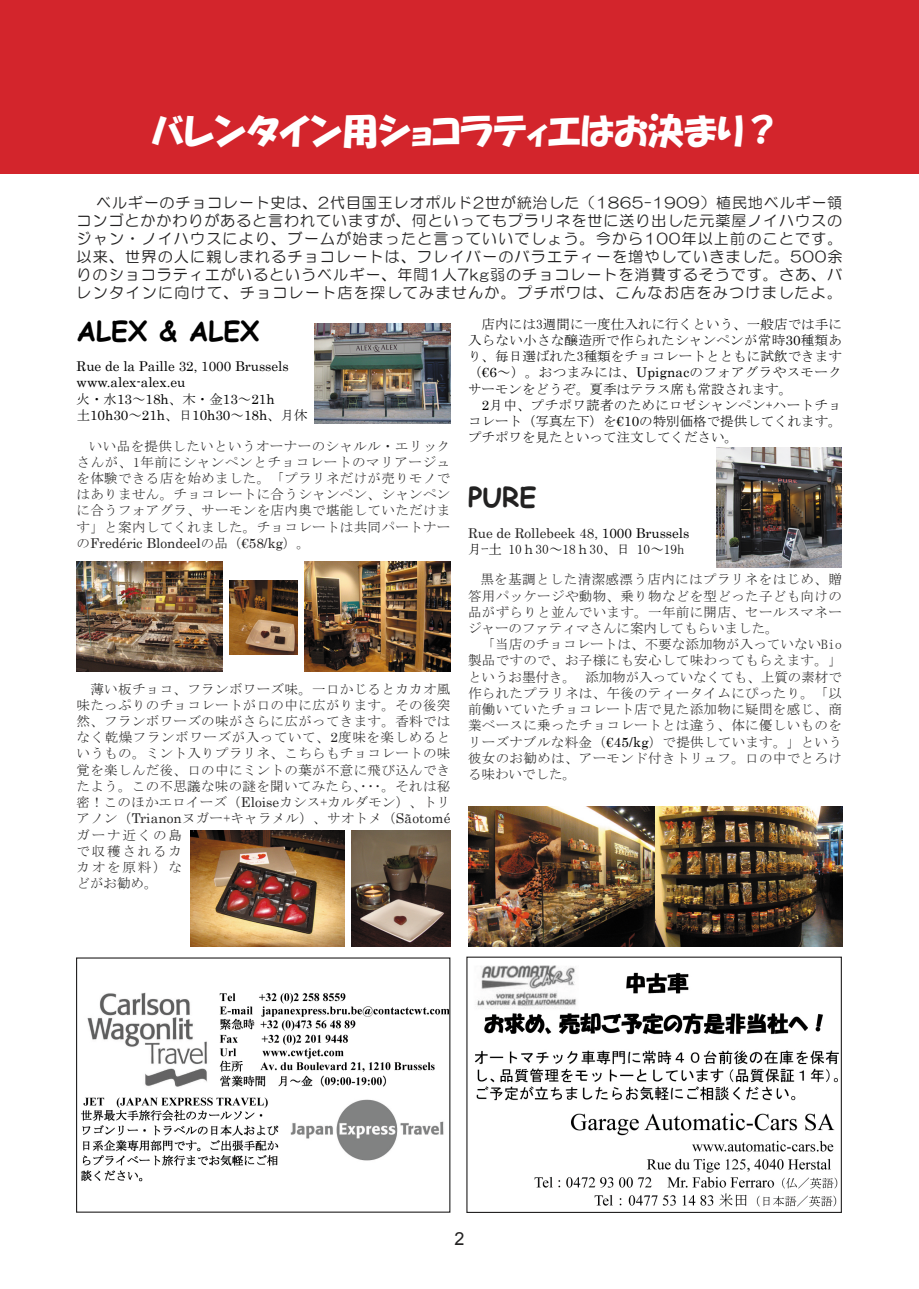
<style>
.page{position:relative;width:919px;height:1289px;background:#fff}
.page>*{position:absolute;margin:0;border:0;box-sizing:border-box;transform-origin:0 0}
.t1{font:36px "HGP Soei Kakupoptai";color:#fff}
.t2{font:700 27px "Comic Sans MS";color:#010101}
.t3{font:700 27px "Comic Sans MS";color:#222121}
.t4{font:18px "Arial";color:#222121}
.t5{font:15px/18px "HG Maru Gothic MPRO";letter-spacing:.085em;color:#222121;text-align:justify}
.t6{font:13.5px/16.2px "MS Mincho";letter-spacing:.025em;color:#222121;text-align:justify}
.t7{font:13.5px/16.2px "MS Mincho";color:#010101;text-align:justify}
.t8{font:13.5px "Century";color:#010101}
.t9{font:13.5px "Century";color:#222121}
.s1{font-family:"MS Mincho"}
.s2{font-family:"Century"}
.s3{color:#010101}
.s4{font-family:"Century";color:#010101}
</style>
<div class="page">
<div style="left:0;top:0;width:918px;height:173px;background:#d3252c"></div>
<img style="left:81px;top:992px;width:367px;height:190px">
<img style="left:474px;top:965px;width:365px;height:242px">
<img style="left:315px;top:323px;width:135px;height:100px">
<img style="left:77px;top:561px;width:146px;height:110px">
<img style="left:304px;top:561px;width:146px;height:110px">
<img style="left:230px;top:580px;width:67px;height:74px">
<img style="left:191px;top:830px;width:154px;height:116px">
<img style="left:352px;top:830px;width:99px;height:116px">
<img style="left:468px;top:806px;width:374px;height:140px">
<img style="left:717px;top:447px;width:124px;height:121px">
<p class="t1" style="left:151px;top:113px;width:630px">バレンタイン用ショコラティエはお決まり？</p>
<p class="t5" style="left:77px;top:194px;width:767px;text-indent:20px">ベルギーのチョコレート史は、2代目国王レオポルド2世が統治した（1865-1909）植民地ベルギー領コンゴとかかわりがあると言われていますが、何といってもプラリネを世に送り出した元薬屋ノイハウスのジャン・ノイハウスにより、ブームが始まったと言っていいでしょう。今から100年以上前のことです。以来、世界の人に親しまれるチョコレートは、フレイバーのバラエティーを増やしていきました。500余りのショコラティエがいるというベルギー、年間1人7kg弱のチョコレートを消費するそうです。さあ、バレンタインに向けて、チョコレート店を探してみませんか。プチポワは、こんなお店をみつけましたよ。</p>
<p class="t2" style="left:77px;top:311px;width:185px">ALEX &amp; ALEX</p>
<p class="t8" style="left:77px;top:355px;width:214px">Rue de la Paille 32, 1000 Brussels</p>
<p class="t8" style="left:77px;top:371px;width:110px">www.alex-alex.eu</p>
<p class="t8" style="left:77px;top:387px;width:200px"><span class="s1">火・水</span>13<span class="s1">～</span>18h<span class="s1">、木・金</span>13<span class="s1">～</span>21h</p>
<p class="t8" style="left:77px;top:403px;width:233px"><span class="s1">土</span>10h30<span class="s1">～</span>21h<span class="s1">、日</span>10h30<span class="s1">～</span>18h<span class="s1">、月休</span></p>
<p class="t6" style="left:77px;top:437px;width:375px;text-indent:12px">いい品を提供したいというオーナーのシャルル・エリックさんが、1年前にシャンペンとチョコレートのマリアージュを体験できる店を始めました。「プラリネだけが売りモノではありません。チョコレートに合うシャンペン、シャンペンに合うフォアグラ、サーモンを店内奥で堪能していただけます」と案内してくれました。チョコレートは共同パートナーの<span class="s2">Fredéric Blondeel</span>の品（<span class="s2">€58/kg</span>）。</p>
<p class="t7" style="left:468px;top:316px;width:375px">　店内には3週間に一度仕入れに行くという、一般店では手に入らない小さな醸造所で作られたシャンペンが常時<span class="s2">30</span>種類あり、毎日選ばれた3種類をチョコレートとともに試飲できます（<span class="s2">€6</span>～）。おつまみには、<span class="s2">Upignac</span>のフォアグラやスモークサーモンをどうぞ。夏季はテラス席も常設されます。</p>
<p class="t7" style="left:468px;top:397px;width:375px;text-indent:14px"><span class="s2">2</span>月中、プチポワ読者のためにロゼシャンペン+ハートチョコレート（写真左下）を<span class="s2">€10</span>の特別価格で提供してくれます。プチポワを見たといって注文してください。</p>
<p class="t3" style="left:468px;top:477px;width:70px">PURE</p>
<p class="t9" style="left:468px;top:521px;width:223px">Rue de Rollebeek 48, <span class="s3">1000 Brussels</span></p>
<p class="t7" style="left:468px;top:541px;width:217px">月ｰ土 10ｈ30～18ｈ30、日 10～19h</p>
<p class="t6" style="left:468px;top:571px;width:375px;text-indent:12px">黒を基調とした清潔感漂う店内にはプラリネをはじめ、贈答用パッケージや動物、乗り物などを型どった子ども向けの品がずらりと並んでいます。一年前に開店、セールスマネージャーのファティマさんに案内してもらいました。</p>
<p class="t6" style="left:468px;top:636px;width:375px">　「当店のチョコレートは、不要な添加物が入っていないBio製品ですので、お子様にも安心して味わってもらえます。」というお墨付き。 添加物が入っていなくても、上質の素材で作られたプラリネは、午後のティータイムにぴったり。「以前働いていたチョコレート店で見た添加物に疑問を感じ、商業ベースに乗ったチョコレートとは違う、体に優しいものをリーズナブルな料金（<span class="s4">€45/kg</span>）で提供しています。」という彼女のお勧めは、アーモンド付きトリュフ。口の中でとろける味わいでした。</p>
<p class="t6" style="left:77px;top:680px;width:375px;text-align:left">　薄い板チョコ、フランボワーズ味。一口かじるとカカオ風味たっぷりのチョコレートが口の中に広がります。その後突然、フランボワーズの味がさらに広がってきます。香料ではなく乾燥フランボワーズが入っていて、<span class="s2">2</span>度味を楽しめるというもの。ミント入りプラリネ、こちらもチョコレートの味覚を楽しんだ後、口の中にミントの葉が不意に飛び込んできたよう。この不思議な味の謎を聞いてみたら､･･･。それは秘密！このほかエロイーズ（<span class="s2">Eloise</span>カシス+カルダモン）、トリアノン（<span class="s2">Trianon</span>ヌガー+キャラメル）、サオトメ（<span class="s2">Sãotomé</span>ガーナ近くの島<br>で収穫されるカ<br>カオを原料）な<br>どがお勧め。</p>
<p class="t4" style="left:454px;top:1226px;width:12px">2</p>
</div>
